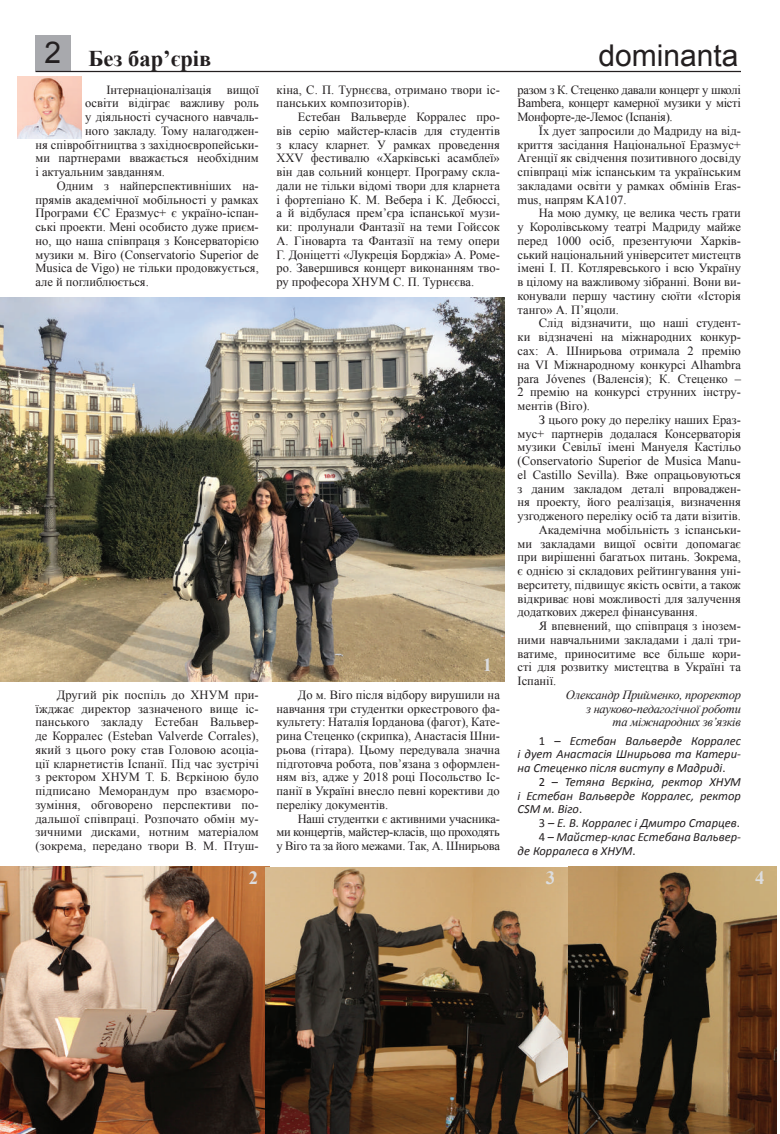
<style>
.page{position:relative;width:780px;height:1134px;background:#fff}
.page>*{position:absolute;margin:0;border:0;box-sizing:border-box;transform-origin:0 0}
.t1{font:30px "Arial";color:#231f20}
.t2{font:700 22.5px "Times New Roman";color:#231f20}
.t3{font:700 18.75px "Times New Roman";color:#dcdddf}
.t4{font:700 18.62px "Times New Roman";color:#dcdddf}
.t5{font:12.5px/13.8px "Times New Roman";color:#231f20;text-align:justify}
.t6{font:italic 12.5px/13.8px "Calibri";color:#231f20;text-align:justify}
.t7{font:italic 12.5px/13.8px "Times New Roman";letter-spacing:-.02em;color:#231f20;text-align:right}
.s1{font-family:"Arial";font-weight:400;font-size:30px}
.s2{font-style:normal}
</style>
<div class="page">
<div style="left:35px;top:35px;width:36px;height:36px;background:#a8a9ad"></div>
<hr style="left:35px;top:71px;width:706px;height:1px;background:#231f20">
<img style="left:18px;top:76px;width:63px;height:62px">
<img style="left:0;top:298px;width:504px;height:383px">
<img style="left:0;top:866px;width:269px;height:268px">
<img style="left:266px;top:867px;width:302px;height:267px">
<img style="left:568px;top:866px;width:208px;height:268px">
<h2 class="t2" style="left:45px;top:42px;width:168px"><span class="s1">2</span> Без бар’єрів</h2>
<h1 class="t1" style="left:598px;top:36px;width:142px">dominanta</h1>
<p class="t5" style="left:106px;top:82px;width:154px">Інтернаціоналізація вищої</p>
<p class="t5" style="left:85px;top:96px;width:175px">освіти відіграє важливу роль</p>
<p class="t5" style="left:85px;top:110px;width:175px">у діяльності сучасного навчаль-</p>
<p class="t5" style="left:85px;top:124px;width:175px">ного закладу. Тому налагоджен-</p>
<p class="t5" style="left:35px;top:137px;width:225px">ня співробітництва з західноєвропейськи-</p>
<p class="t5" style="left:35px;top:151px;width:225px">ми партнерами вважається необхідним</p>
<p class="t5" style="left:35px;top:165px;width:131px">і актуальним завданням.</p>
<p class="t5" style="left:57px;top:179px;width:203px">Одним з найперспективніших на-</p>
<p class="t5" style="left:35px;top:192px;width:225px">прямів академічної мобільності у рамках</p>
<p class="t5" style="left:35px;top:206px;width:225px">Програми ЄС Еразмус+ є україно-іспан-</p>
<p class="t5" style="left:35px;top:220px;width:225px">ські проекти. Мені особисто дуже приєм-</p>
<p class="t5" style="left:35px;top:234px;width:225px">но, що наша співпраця з Консерваторією</p>
<p class="t5" style="left:35px;top:247px;width:225px">музики м. Віго (Conservatorio Superior de</p>
<p class="t5" style="left:35px;top:261px;width:225px">Musica de Vigo) не тільки продовжується,</p>
<p class="t5" style="left:35px;top:275px;width:115px">але й поглиблюється.</p>
<p class="t5" style="left:517px;top:82px;width:225px">разом з К. Стеценко давали концерт у школі Bambera, концерт камерної музики у місті Монфорте-де-Лемос (Іспанія).</p>
<p class="t5" style="left:517px;top:124px;width:225px;text-indent:21px">Їх дует запросили до Мадриду на від&shy;криття засідання Національної Еразмус+ Агенції як свідчення позитивного досвіду співпраці між іспанським та українським закладами освіти у рамках обмінів Eras&shy;mus, напрям KA107.</p>
<p class="t5" style="left:517px;top:206px;width:225px;text-indent:21px">На мою думку, це велика честь грати у Королівському театрі Мадриду майже перед 1000 осіб, презентуючи Харків&shy;ський національний університет мистецтв імені І. П. Котляревського і всю Україну в цілому на важливому зібранні. Вони ви&shy;конували першу частину сюїти «Історія танго» А. П’яцоли.</p>
<p class="t5" style="left:517px;top:316px;width:225px;text-indent:21px">Слід відзначити, що наші студент&shy;ки відзначені на міжнародних конкур&shy;сах: А. Шнирьова отримала 2 премію на VI Міжнародному конкурсі Alhambra para Jóvenes (Валенсія); К. Стеценко – 2 премію на конкурсі струнних інстру&shy;ментів (Віго).</p>
<p class="t5" style="left:539px;top:412px;width:203px">З цього року до переліку наших Ераз-</p>
<p class="t5" style="left:517px;top:426px;width:225px">мус+ партнерів додалася Консерваторія</p>
<p class="t5" style="left:517px;top:440px;width:225px">музики Севільї імені Мануеля Кастільо</p>
<p class="t5" style="left:517px;top:454px;width:225px">(Conservatorio Superior de Musica Manu-</p>
<p class="t5" style="left:517px;top:467px;width:225px">el Castillo Sevilla). Вже опрацьовуються</p>
<p class="t5" style="left:517px;top:481px;width:225px">з даним закладом деталі впроваджен-</p>
<p class="t5" style="left:517px;top:495px;width:225px">ня проекту, його реалізація, визначення</p>
<p class="t5" style="left:517px;top:509px;width:225px">узгодженого переліку осіб та дати візитів.</p>
<p class="t5" style="left:539px;top:522px;width:203px">Академічна мобільність з іспанськи-</p>
<p class="t5" style="left:517px;top:536px;width:225px">ми закладами вищої освіти допомагає</p>
<p class="t5" style="left:517px;top:550px;width:225px">при вирішенні багатьох питань. Зокрема,</p>
<p class="t5" style="left:517px;top:564px;width:225px">є однією зі складових рейтингування уні-</p>
<p class="t5" style="left:517px;top:577px;width:225px">верситету, підвищує якість освіти, а також</p>
<p class="t5" style="left:517px;top:591px;width:225px">відкриває нові можливості для залучення</p>
<p class="t5" style="left:517px;top:605px;width:182px">додаткових джерел фінансування.</p>
<p class="t5" style="left:539px;top:619px;width:203px">Я впевнений, що співпраця з інозем-</p>
<p class="t5" style="left:517px;top:632px;width:225px">ними навчальними закладами і далі три-</p>
<p class="t5" style="left:517px;top:646px;width:225px">ватиме, приноситиме все більше кори-</p>
<p class="t5" style="left:517px;top:660px;width:225px">сті для розвитку мистецтва в Україні та</p>
<p class="t5" style="left:517px;top:674px;width:40px">Іспанії.</p>
<p class="t7" style="left:566px;top:687px;width:176px">Олександр Прийменко, проректор з науково-педагогічної роботи<br>та міжнародних зв’язків</p>
<p class="t6" style="left:517px;top:733px;width:225px;text-indent:21px"><span class="s2">1 –</span> Естебан Вальверде Корралес і дует Анастасія Шнирьова та Катери&shy;на Стеценко після виступу в Мадриді<span class="s2">.</span></p>
<p class="t6" style="left:517px;top:774px;width:225px;text-indent:21px"><span class="s2">2 –</span> Тетяна Вєркіна, ректор ХНУМ і Естебан Вальверде Корралес, ректор CSM м. Віго<span class="s2">.</span></p>
<p class="t6" style="left:539px;top:816px;width:202px"><span class="s2">3 –</span> Е. В. Корралес і Дмитро Старцев<span class="s2">.</span></p>
<p class="t6" style="left:539px;top:829px;width:203px"><span class="s2">4 –</span> Майстер-клас Естебана Вальвер-</p>
<p class="t6" style="left:517px;top:843px;width:119px">де Корралеса в ХНУМ<span class="s2">.</span></p>
<p class="t5" style="left:276px;top:82px;width:225px">кіна, С. П. Турнєєва, отримано твори іс&shy;панських композиторів).</p>
<p class="t5" style="left:276px;top:110px;width:225px;text-indent:21px">Естебан Вальверде Корралес про&shy;вів серію майстер-класів для студентів з класу кларнет. У рамках проведення XXV фестивалю «Харківські асамблеї» він дав сольний концерт. Програму скла&shy;дали не тільки відомі твори для кларнета і фортепіано К. М. Вебера і К. Дебюссі, а й відбулася прем’єра іспанської музи&shy;ки: пролунали Фантазії на теми Гойєсок А. Гіноварта та Фантазії на тему опери Г. Доніцетті «Лукреція Борджіа» А. Роме&shy;ро. Завершився концерт виконанням тво&shy;ру професора ХНУМ С. П. Турнєєва.</p>
<h3 class="t4" style="left:483px;top:652px;width:11px">1</h3>
<p class="t5" style="left:276px;top:687px;width:225px;text-indent:21px">До м. Віго після відбору вирушили на навчання три студентки оркестрового фа&shy;культету: Наталія Іорданова (фагот), Кате&shy;рина Стеценко (скрипка), Анастасія Шни&shy;рьова (гітара). Цьому передувала значна підготовча робота, пов’язана з оформлен&shy;ням віз, адже у 2018 році Посольство Іс&shy;панії в Україні внесло певні корективи до переліку документів.</p>
<p class="t5" style="left:276px;top:811px;width:225px;text-indent:21px">Наші студентки є активними учасника&shy;ми концертів, майстер-класів, що проходять у Віго та за його межами. Так, А. Шнирьова</p>
<p class="t5" style="left:35px;top:687px;width:225px;text-indent:21px">Другий рік поспіль до ХНУМ при&shy;їжджає директор зазначеного вище іс&shy;панського закладу Естебан Вальвер&shy;де Корралес (Esteban Valverde Corrales), який з цього року став Головою асоціа&shy;ції кларнетистів Іспанії. Під час зустрічі з ректором ХНУМ Т. Б. Вєркіною було підписано Меморандум про взаєморо&shy;зуміння, обговорено перспективи по&shy;дальшої співпраці. Розпочато обмін му&shy;зичними дисками, нотним матеріалом (зокрема, передано твори В. М. Птуш-</p>
<h3 class="t3" style="left:249px;top:865px;width:11px">2</h3>
<h3 class="t3" style="left:546px;top:865px;width:11px">3</h3>
<h3 class="t3" style="left:755px;top:865px;width:11px">4</h3>
</div>
